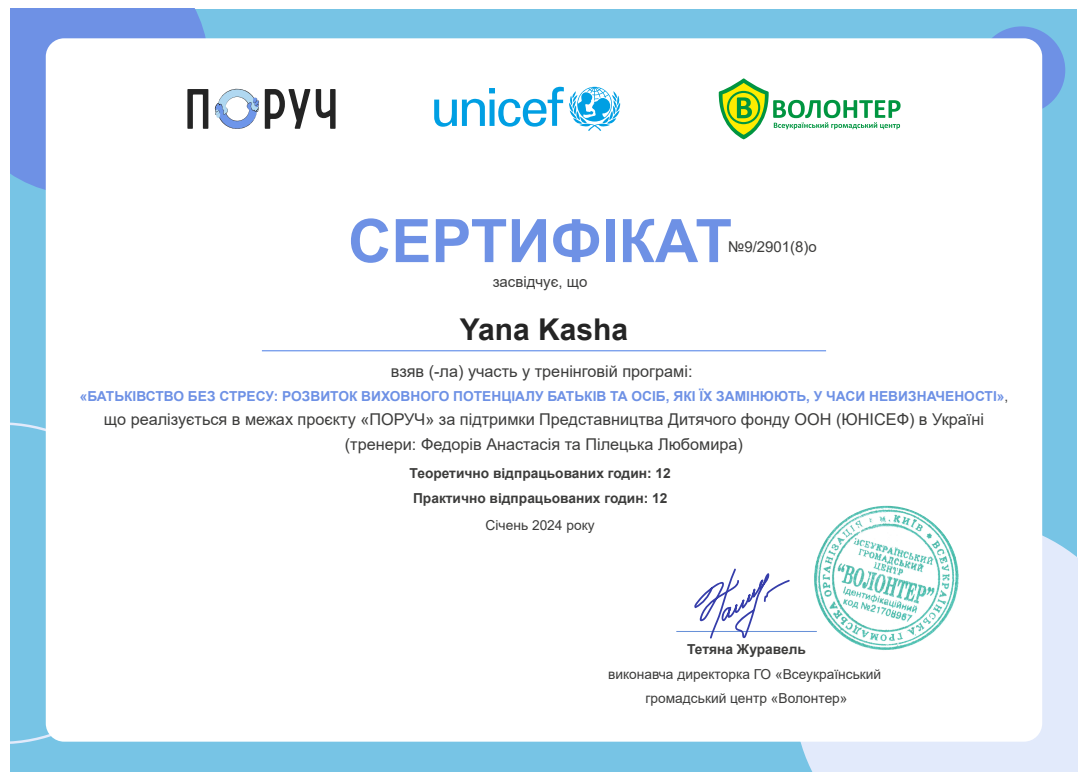
<style>
.page{position:relative;width:1088px;height:780px;background:#fff}
.page>*{position:absolute;margin:0;border:0;box-sizing:border-box;transform-origin:0 0}
.t1{font:700 60px "Arial";color:#6e91e5}
.t2{font:700 30px "Arial";color:#242424}
.t3{font:16.25px "Arial";color:#3c3c3b}
.t4{font:15px "Arial";color:#3c3c3b}
.t5{font:700 13.75px "Arial";color:#6e91e5}
.t6{font:700 13.75px/25px "Arial";color:#3c3c3b}
.t7{font:13.75px/24.8px "Arial";color:#3c3c3b;text-align:center}
.s1{font-weight:400;color:#3c3c3b}
</style>
<div class="page">
<div style="left:11px;top:9px;width:1066px;height:762px;background:#77c4e5"></div>
<div style="left:978px;top:26px;width:87px;height:88px;background:#6e91e5;border-radius:50%"></div>
<div style="left:11px;top:9px;width:195px;height:186px;background:#6e91e5"></div>
<svg style="left:794px;top:519px;width:283px;height:252px;background:#dae7f9"></svg>
<svg style="left:11px;top:422px;width:151px;height:322px"></svg>
<div style="left:46px;top:38px;width:996px;height:703px;background:#fff;border-radius:18px"></div>
<svg style="left:434px;top:87px;width:186px;height:44px"></svg>
<svg style="left:718px;top:78px;width:182px;height:61px"></svg>
<svg style="left:187px;top:88px;width:149px;height:41px"></svg>
<img style="left:814px;top:506px;width:145px;height:145px;border-radius:73px">
<hr style="left:676px;top:631px;width:141px;height:1px;background:#6891d8">
<svg style="left:694px;top:568px;width:96px;height:71px"></svg>
<hr style="left:262px;top:350px;width:564px;height:1px;background:#6e97eb">
<h1 class="t1" style="left:348px;top:199px;width:385px">СЕРТИФІКАТ</h1>
<p class="t4" style="left:728px;top:236px;width:90px">№9/2901(8)о</p>
<p class="t4" style="left:493px;top:271px;width:96px">засвідчує, що</p>
<h2 class="t2" style="left:460px;top:308px;width:170px">Yana Kasha</h2>
<p class="t3" style="left:391px;top:360px;width:303px">взяв (-ла) участь у тренінговій програмі:</p>
<p class="t5" style="left:80px;top:386px;width:930px">«БАТЬКІВСТВО БЕЗ СТРЕСУ: РОЗВИТОК ВИХОВНОГО ПОТЕНЦІАЛУ БАТЬКІВ ТА ОСІБ, ЯКІ ЇХ ЗАМІНЮЮТЬ, У ЧАСИ НЕВИЗНАЧЕНОСТІ»<span class="s1">,</span></p>
<p class="t3" style="left:104px;top:408px;width:881px">що реалізується в межах проєкту «ПОРУЧ» за підтримки Представництва Дитячого фонду ООН (ЮНІСЕФ) в Україні</p>
<p class="t3" style="left:345px;top:433px;width:400px">(тренери: Федорів Анастасія та Пілецька Любомира)</p>
<p class="t6" style="left:410px;top:460px;width:263px">Теоретично відпрацьованих годин: 12<br>Практично відпрацьованих годин: 12</p>
<p class="t7" style="left:486px;top:513px;width:111px">Січень 2024 року</p>
<p class="t6" style="left:687px;top:636px;width:120px">Тетяна Журавель</p>
<p class="t7" style="left:608px;top:661px;width:275px">виконавча директорка ГО «Всеукраїнський громадський центр «Волонтер»</p>
</div>
